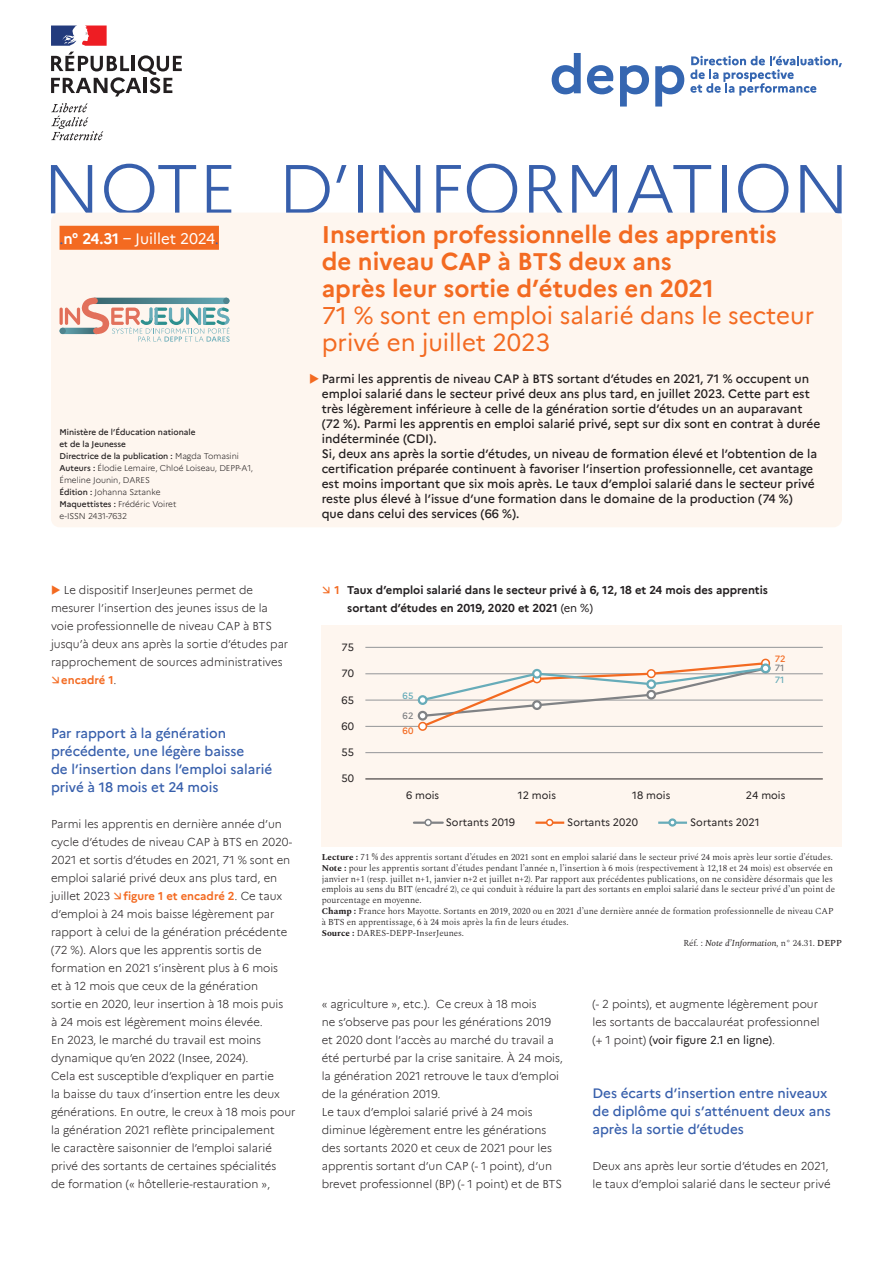
<style>
.page{position:relative;width:893px;height:1263px;background:#fff}
.page>*{position:absolute;margin:0;border:0;box-sizing:border-box;transform-origin:0 0}
.t1{font:300 69px "Marianne";color:#375fac}
.t2{font:700 24px/27px "Marianne";color:#f36a21}
.t3{font:24px/27px "Marianne";color:#f36a21}
.t4{font:15px "Marianne";color:#fff}
.t5{font:500 13.5px/18px "Marianne";color:#375fac}
.t6{font:500 12px/15px "Marianne";color:#231f20}
.t7{font:300 11.25px/18px "Marianne";color:#231f20}
.t8{font:700 11.25px/18px "Marianne";color:#231f20}
.t9{font:700 11.25px "Marianne";color:#f36a21}
.t10{font:10.5px "Marianne";letter-spacing:.005em;color:#231f20}
.t11{font:300 9px "Spectral";color:#231f20}
.t12{font:italic 9px "Spectral";color:#231f20}
.t13{font:500 9px "Marianne";color:#808285}
.t14{font:500 9px "Marianne";color:#67acb9}
.t15{font:500 9px "Marianne";color:#f36a21}
.t16{font:300 8.25px/12px "Marianne";color:#231f20}
.s1{color:#375fac}
.s2{font-weight:700}
.s3{font-weight:500}
.s4{font-weight:300;color:#231f20}
.s5{font-weight:700;color:#f36a21}
.s6{font-weight:400}
.s7{font-weight:300;font-style:normal}
.s8{font-weight:500;font-style:normal}
</style>
<div class="page">
<div style="left:51px;top:213px;width:791px;height:314px;background:#fef6ef;border-radius:9px"></div>
<div style="left:60px;top:226px;width:159px;height:24px;background:#f36a21"></div>
<svg style="left:51px;top:52px;width:131px;height:45px"></svg>
<svg style="left:51px;top:103px;width:52px;height:37px"></svg>
<svg style="left:51px;top:26px;width:56px;height:20px"></svg>
<svg style="left:552px;top:53px;width:29px;height:41px"></svg>
<svg style="left:587px;top:65px;width:27px;height:29px"></svg>
<svg style="left:620px;top:65px;width:29px;height:42px"></svg>
<svg style="left:655px;top:65px;width:29px;height:42px"></svg>
<svg style="left:690px;top:56px;width:152px;height:40px"></svg>
<div style="left:322px;top:625px;width:520px;height:221px;background:#fef6ef"></div>
<hr style="left:365px;top:647px;width:458px;height:1px;background:#939598">
<hr style="left:365px;top:673px;width:458px;height:1px;background:#939598">
<hr style="left:365px;top:700px;width:458px;height:1px;background:#939598">
<hr style="left:365px;top:726px;width:458px;height:1px;background:#939598">
<hr style="left:365px;top:752px;width:458px;height:1px;background:#939598">
<hr style="left:365px;top:779px;width:458px;height:1px;background:#231f20">
<div style="left:418px;top:711px;width:10px;height:10px;border:2px solid #808285;border-radius:50%"></div>
<div style="left:418px;top:722px;width:9px;height:9px;border:2px solid #f36a21;border-radius:50%"></div>
<div style="left:761px;top:659px;width:9px;height:9px;border:2px solid #f36a21;border-radius:50%"></div>
<svg style="left:420px;top:661px;width:348px;height:68px"></svg>
<div style="left:419px;top:696px;width:7px;height:8px;background:#fff;border-radius:50%"></div>
<div style="left:418px;top:695px;width:10px;height:10px;border:2px solid #67acb9;border-radius:50%"></div>
<div style="left:533px;top:670px;width:8px;height:7px;background:#fff;border-radius:50%"></div>
<div style="left:532px;top:669px;width:10px;height:10px;border:2px solid #67acb9;border-radius:50%"></div>
<div style="left:647px;top:680px;width:8px;height:8px;background:#fff;border-radius:50%"></div>
<div style="left:646px;top:679px;width:10px;height:10px;border:2px solid #67acb9;border-radius:50%"></div>
<div style="left:762px;top:665px;width:7px;height:7px;background:#fff;border-radius:50%"></div>
<div style="left:761px;top:663px;width:9px;height:10px;border:2px solid #67acb9;border-radius:50%"></div>
<hr style="left:414px;top:821px;width:29px;height:3px;background:#808285">
<div style="left:424px;top:819px;width:8px;height:7px;border:2px solid #808285;border-radius:50%"></div>
<hr style="left:535px;top:821px;width:29px;height:3px;background:#f36a21">
<div style="left:546px;top:819px;width:7px;height:7px;border:2px solid #f36a21;border-radius:50%"></div>
<hr style="left:658px;top:821px;width:29px;height:3px;background:#67acb9">
<div style="left:668px;top:818px;width:8px;height:8px;border:2px solid #67acb9;border-radius:50%"></div>
<svg style="left:60px;top:298px;width:170px;height:44px"></svg>
<h1 class="t1" style="left:43px;top:136px;width:808px">NOTE D’INFORMATION</h1>
<h3 class="t4" style="left:60px;top:227px;width:161px"><span class="s1">.</span><span class="s2">n° 24.31</span> – Juillet 2024<span class="s1">.</span></h3>
<h2 class="t2" style="left:322px;top:219px;width:456px">Insertion professionnelle des apprentis de niveau CAP à BTS deux ans<br>après leur sortie d’études en 2021</h2>
<h2 class="t3" style="left:322px;top:300px;width:494px">71 % sont en emploi salarié dans le secteur privé en juillet 2023</h2>
<p class="t6" style="left:322px;top:371px;width:500px">Parmi les apprentis de niveau CAP à BTS sortant d’études en 2021, 71 % occupent un emploi salarié dans le secteur privé deux ans plus tard, en juillet 2023. Cette part est très légèrement inférieure à celle de la génération sortie d’études un an auparavant (72 %). Parmi les apprentis en emploi salarié privé, sept sur dix sont en contrat à durée indéterminée (CDI).<br>Si, deux ans après la sortie d’études, un niveau de formation élevé et l’obtention de la certification préparée continuent à favoriser l’insertion professionnelle, cet avantage est moins important que six mois après. Le taux d’emploi salarié dans le secteur privé reste plus élevé à l’issue d’une formation dans le domaine de la production (74 %)<br>que dans celui des services (66 %).</p>
<p class="t16" style="left:60px;top:425px;width:195px"><span class="s3">Ministère de l’Éducation nationale<br>et de la Jeunesse<br>Directrice de la publication :</span> Magda Tomasini<br><span class="s3">Auteurs :</span> Élodie Lemaire, Chloé Loiseau, DEPP-A1,<br>Émeline Jounin, DARES<br><span class="s3">Édition :</span> Johanna Sztanke<br><span class="s3">Maquettistes :</span> Frédéric Voiret<br>e-ISSN 2431-7632</p>
<p class="t7" style="left:64px;top:580px;width:191px">Le dispositif InserJeunes permet de</p>
<p class="t7" style="left:51px;top:598px;width:218px">mesurer l’insertion des jeunes issus de la</p>
<p class="t7" style="left:51px;top:616px;width:222px">voie professionnelle de niveau CAP à BTS</p>
<p class="t7" style="left:51px;top:634px;width:239px">jusqu’à deux ans après la sortie d’études par</p>
<p class="t7" style="left:51px;top:652px;width:233px">rapprochement de sources administratives</p>
<p class="t9" style="left:61px;top:671px;width:57px">encadré 1<span class="s4">.</span></p>
<p class="t5" style="left:51px;top:723px;width:223px">Par rapport à la génération précédente, une légère baisse<br>de l’insertion dans l’emploi salarié privé à 18 mois et 24 mois</p>
<p class="t7" style="left:51px;top:814px;width:246px">Parmi les apprentis en dernière année d’un cycle d’études de niveau CAP à BTS en 2020- 2021 et sortis d’études en 2021, 71 % sont en emploi salarié privé deux ans plus tard, en juillet 2023 <span class="s5">figure 1 et encadré 2</span>. Ce taux d’emploi à 24 mois baisse légèrement par rapport à celui de la génération précédente (72 %). Alors que les apprentis sortis de formation en 2021 s’insèrent plus à 6 mois<br>et à 12 mois que ceux de la génération<br>sortie en 2020, leur insertion à 18 mois puis<br>à 24 mois est légèrement moins élevée.<br>En 2023, le marché du travail est moins dynamique qu’en 2022 (Insee, 2024).<br>Cela est susceptible d’expliquer en partie<br>la baisse du taux d’insertion entre les deux générations. En outre, le creux à 18 mois pour la génération 2021 reflète principalement<br>le caractère saisonnier de l’emploi salarié privé des sortants de certaines spécialités<br>de formation (« hôtellerie-restauration »,</p>
<p class="t9" style="left:334px;top:581px;width:7px">1</p>
<p class="t8" style="left:347px;top:580px;width:422px">Taux d’emploi salarié dans le secteur privé à 6, 12, 18 et 24 mois des apprentis sortant d’études en 2019, 2020 et 2021 <span class="s6">(en %)</span></p>
<p class="t10" style="left:342px;top:639px;width:14px">75</p>
<p class="t10" style="left:342px;top:665px;width:14px">70</p>
<p class="t10" style="left:342px;top:692px;width:14px">65</p>
<p class="t10" style="left:342px;top:718px;width:14px">60</p>
<p class="t10" style="left:342px;top:744px;width:14px">55</p>
<p class="t10" style="left:342px;top:771px;width:14px">50</p>
<p class="t15" style="left:775px;top:652px;width:12px">72</p>
<p class="t13" style="left:775px;top:661px;width:11px">71</p>
<p class="t14" style="left:403px;top:689px;width:12px">65</p>
<p class="t13" style="left:403px;top:709px;width:12px">62</p>
<p class="t15" style="left:403px;top:724px;width:12px">60</p>
<p class="t14" style="left:775px;top:673px;width:11px">71</p>
<p class="t10" style="left:406px;top:787px;width:35px">6 mois</p>
<p class="t10" style="left:518px;top:787px;width:40px">12 mois</p>
<p class="t10" style="left:632px;top:787px;width:40px">18 mois</p>
<p class="t10" style="left:746px;top:787px;width:41px">24 mois</p>
<p class="t10" style="left:446px;top:814px;width:71px">Sortants 2019</p>
<p class="t10" style="left:567px;top:814px;width:72px">Sortants 2020</p>
<p class="t10" style="left:690px;top:814px;width:71px">Sortants 2021</p>
<p class="t11" style="left:322px;top:850px;width:513px"><span class="s2">Lecture :</span> 71 % des apprentis sortant d’études en 2021 sont en emploi salarié dans le secteur privé 24 mois après leur sortie d’études.</p>
<p class="t11" style="left:322px;top:861px;width:513px"><span class="s2">Note :</span> pour les apprentis sortant d’études pendant l’année n, l’insertion à 6 mois (respectivement à 12,18 et 24 mois) est observée en</p>
<p class="t11" style="left:322px;top:872px;width:513px">janvier n+1 (resp. juillet n+1, janvier n+2 et juillet n+2). Par rapport aux précédentes publications, on ne considère désormais que les</p>
<p class="t11" style="left:322px;top:883px;width:515px">emplois au sens du BIT (encadré 2), ce qui conduit à réduire la part des sortants en emploi salarié dans le secteur privé d’un point de</p>
<p class="t11" style="left:322px;top:894px;width:101px">pourcentage en moyenne.</p>
<p class="t11" style="left:322px;top:904px;width:513px"><span class="s2">Champ :</span> France hors Mayotte. Sortants en 2019, 2020 ou en 2021 d’une dernière année de formation professionnelle de niveau CAP</p>
<p class="t11" style="left:322px;top:915px;width:248px">à BTS en apprentissage, 6 à 24 mois après la fin de leurs études.</p>
<p class="t11" style="left:322px;top:926px;width:144px"><span class="s2">Source :</span> DARES-DEPP-InserJeunes.</p>
<p class="t12" style="left:683px;top:937px;width:160px"><span class="s7">Réf. :</span> Note d’Information, <span class="s7">n° 24.31.</span> <span class="s8">DEPP</span></p>
<p class="t7" style="left:322px;top:994px;width:243px">« agriculture », etc.). Ce creux à 18 mois<br>ne s’observe pas pour les générations 2019 et 2020 dont l’accès au marché du travail a été perturbé par la crise sanitaire. À 24 mois, la génération 2021 retrouve le taux d’emploi de la génération 2019.<br>Le taux d’emploi salarié privé à 24 mois diminue légèrement entre les générations des sortants 2020 et ceux de 2021 pour les apprentis sortant d’un CAP (- 1 point), d’un brevet professionnel (BP) (- 1 point) et de BTS</p>
<p class="t7" style="left:592px;top:994px;width:229px">(- 2 points), et augmente légèrement pour les sortants de baccalauréat professionnel (+ 1 point) <span class="s6">(voir figure 2.1 en ligne)</span>.</p>
<p class="t5" style="left:592px;top:1083px;width:240px">Des écarts d’insertion entre niveaux de diplôme qui s’atténuent deux ans après la sortie d’études</p>
<p class="t7" style="left:592px;top:1156px;width:240px">Deux ans après leur sortie d’études en 2021, le taux d’emploi salarié dans le secteur privé</p>
</div>
